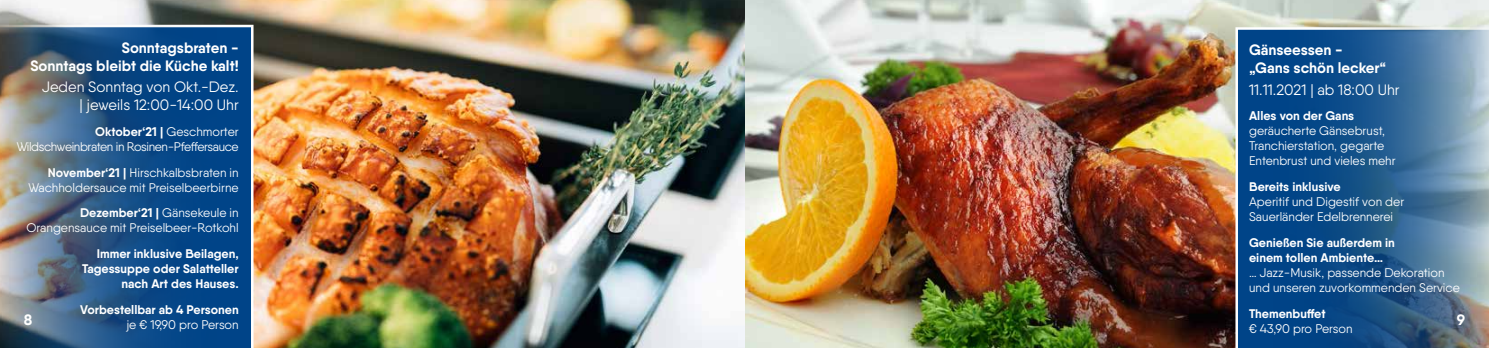
<style>
.page{position:relative;width:1489px;height:348px;background:#fff}
.page>*{position:absolute;margin:0;border:0;box-sizing:border-box;transform-origin:0 0}
.t1{font:700 15px/18px "Qanelas";color:#fff;text-align:right}
.t2{font:15px/18px "Qanelas";color:#fff;text-align:right}
.t3{font:12.5px/15px "Qanelas";color:#fff}
.t4{font:700 12.5px/15px "Qanelas";color:#fff;text-align:right}
.t5{font:12.5px/15px "Qanelas";letter-spacing:-.03em;color:#fff;text-align:right}
.s1{font-weight:700}
</style>
<div class="page">
<img style="left:0;top:0;width:1488px;height:347px">
<img style="left:0;top:25px;width:253px;height:322px">
<svg style="left:1235px;top:27px;width:253px;height:320px;background:#2f6393"></svg>
<p class="t1" style="left:30px;top:38px;width:210px">Sonntagsbraten -<br>Sonntags bleibt die Küche kalt!</p>
<p class="t2" style="left:42px;top:78px;width:198px">Jeden Sonntag von Okt.-Dez. | jeweils 12:00-14:00 Uhr</p>
<p class="t5" style="left:17px;top:124px;width:223px"><span class="s1">Oktober‘21 |</span> Geschmorter<br>Wildschweinbraten in Rosinen-Pfeffersauce</p>
<p class="t3" style="left:28px;top:164px;width:212px;text-align:right"><span class="s1">November‘21 |</span> Hirschkalbsbraten in<br>Wachholdersauce mit Preiselbeerbirne</p>
<p class="t3" style="left:26px;top:205px;width:214px;text-align:right"><span class="s1">Dezember‘21 |</span> Gänsekeule in<br>Orangensauce mit Preiselbeer-Rotkohl</p>
<p class="t4" style="left:82px;top:246px;width:158px">Immer inklusive Beilagen,<br>Tagessuppe oder Salatteller nach Art des Hauses.</p>
<p class="t4" style="left:80px;top:301px;width:160px">Vorbestellbar ab 4 Personen</p>
<p class="t3" style="left:126px;top:316px;width:114px">je € 19,90 pro Person</p>
<p class="t1" style="left:1248px;top:41px;width:139px;text-align:left">Gänseessen - „Gans schön lecker“</p>
<p class="t2" style="left:1248px;top:80px;width:152px">11.11.2021 | ab 18:00 Uhr</p>
<p class="t4" style="left:1248px;top:108px;width:107px">Alles von der Gans</p>
<p class="t3" style="left:1248px;top:123px;width:148px">geräucherte Gänsebrust,<br>Tranchierstation, gegarte<br>Entenbrust und vieles mehr</p>
<p class="t4" style="left:1248px;top:179px;width:93px">Bereits inklusive</p>
<p class="t3" style="left:1248px;top:194px;width:157px">Aperitif und Digestif von der<br>Sauerländer Edelbrennerei</p>
<p class="t4" style="left:1248px;top:234px;width:147px;text-align:left">Genießen Sie außerdem in einem tollen Ambiente…</p>
<p class="t3" style="left:1248px;top:264px;width:212px">… Jazz-Musik, passende Dekoration und unseren zuvorkommenden Service</p>
<p class="t4" style="left:1248px;top:305px;width:78px">Themenbuffet</p>
<p class="t3" style="left:1248px;top:320px;width:105px">€ 43,90 pro Person</p>
<p class="t1" style="left:24px;top:310px;width:10px">8</p>
<p class="t1" style="left:1456px;top:310px;width:10px">9</p>
</div>
